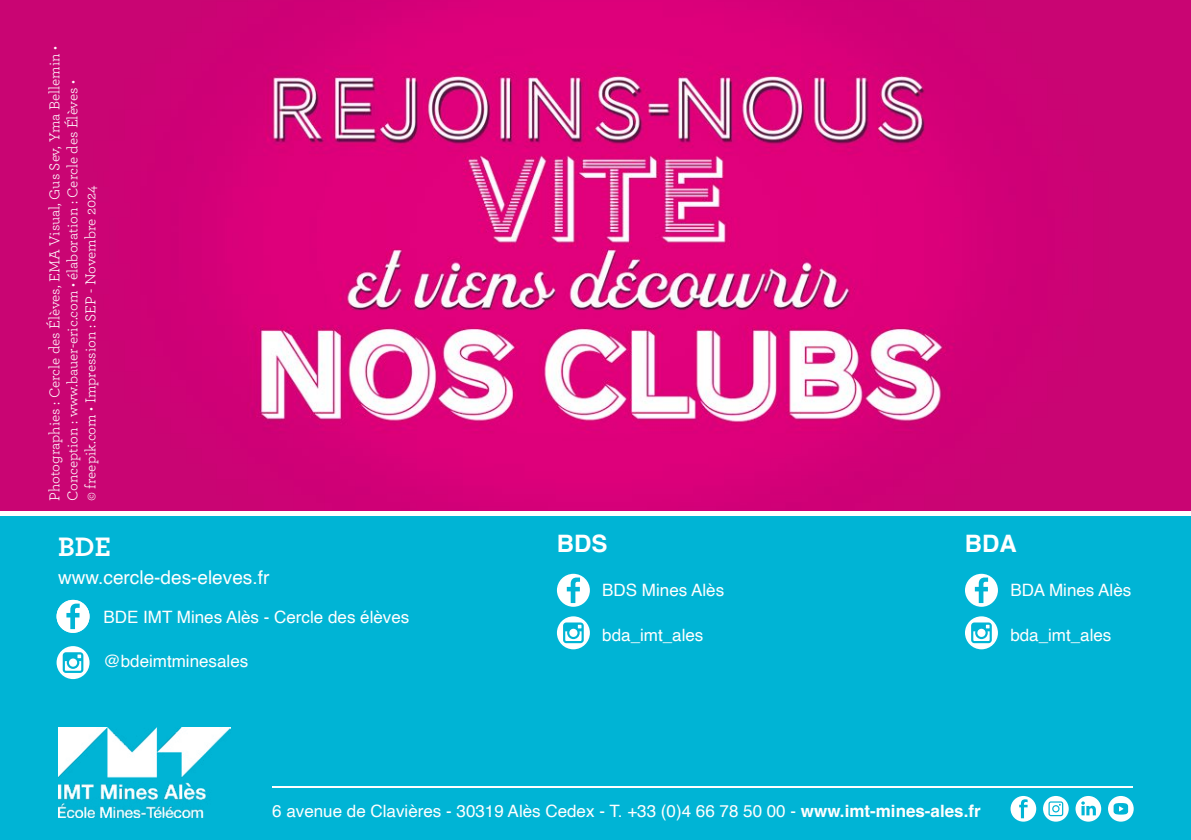
<style>
.page{position:relative;width:1191px;height:840px;background:#fff}
.page>*{position:absolute;margin:0;border:0;box-sizing:border-box;transform-origin:0 0}
.t1{font:700 28px "Archer";color:#fff}
.t2{font:700 24px "Helvetica";color:#fff}
.t3{font:19px "Helvetica";color:#fff}
.t4{font:17px "Helvetica";color:#fff}
.t5{font:15px/18px "Archer";color:#fff}
.s1{font-weight:700}
</style>
<div class="page">
<div style="left:0;top:516px;width:1191px;height:323px;background:#00b4d5"></div>
<img style="left:0;top:0;width:1191px;height:510px">
<svg style="left:57px;top:646px;width:33px;height:32px"></svg>
<svg style="left:557px;top:616px;width:33px;height:33px"></svg>
<svg style="left:965px;top:616px;width:33px;height:33px"></svg>
<hr style="left:272px;top:785px;width:860px;height:2px;background:#fff">
<svg style="left:57px;top:599px;width:33px;height:33px"></svg>
<div style="left:557px;top:573px;width:33px;height:33px;background:#fff;border-radius:50%"></div>
<svg style="left:567px;top:577px;width:13px;height:25px"></svg>
<div style="left:965px;top:573px;width:33px;height:33px;background:#fff;border-radius:50%"></div>
<svg style="left:974px;top:577px;width:14px;height:25px"></svg>
<svg style="left:1010px;top:796px;width:26px;height:25px"></svg>
<svg style="left:1043px;top:796px;width:25px;height:25px"></svg>
<svg style="left:1075px;top:796px;width:26px;height:25px"></svg>
<svg style="left:1108px;top:796px;width:25px;height:25px"></svg>
<img style="left:58px;top:727px;width:173px;height:89px">
<p class="t5" style="left:45px;top:500px;width:456px;rotate:-90deg">Photographies : Cercle des Élèves, EMA Visual, Gus Sev, Yma Bellemin •<br>Conception : www.bauer-eric.com • élaboration : Cercle des Élèves •<br>© freepik.com • Impression : SEP - Novembre 2024</p>
<h1 class="t1" style="left:58px;top:524px;width:54px">BDE</h1>
<p class="t3" style="left:58px;top:562px;width:213px">www.cercle-des-eleves.fr</p>
<p class="t4" style="left:103px;top:603px;width:307px">BDE IMT Mines Alès - Cercle des élèves</p>
<p class="t4" style="left:103px;top:648px;width:146px">@bdeimtminesales</p>
<h2 class="t2" style="left:557px;top:528px;width:52px">BDS</h2>
<p class="t4" style="left:602px;top:577px;width:123px">BDS Mines Alès</p>
<p class="t4" style="left:602px;top:621px;width:103px">bda_imt_ales</p>
<h2 class="t2" style="left:965px;top:528px;width:53px">BDA</h2>
<p class="t4" style="left:1010px;top:577px;width:122px">BDA Mines Alès</p>
<p class="t4" style="left:1010px;top:621px;width:103px">bda_imt_ales</p>
<p class="t4" style="left:272px;top:797px;width:710px">6 avenue de Clavières - 30319 Alès Cedex - T. +33 (0)4 66 78 50 00 - <span class="s1">www.imt-mines-ales.fr</span></p>
</div>
